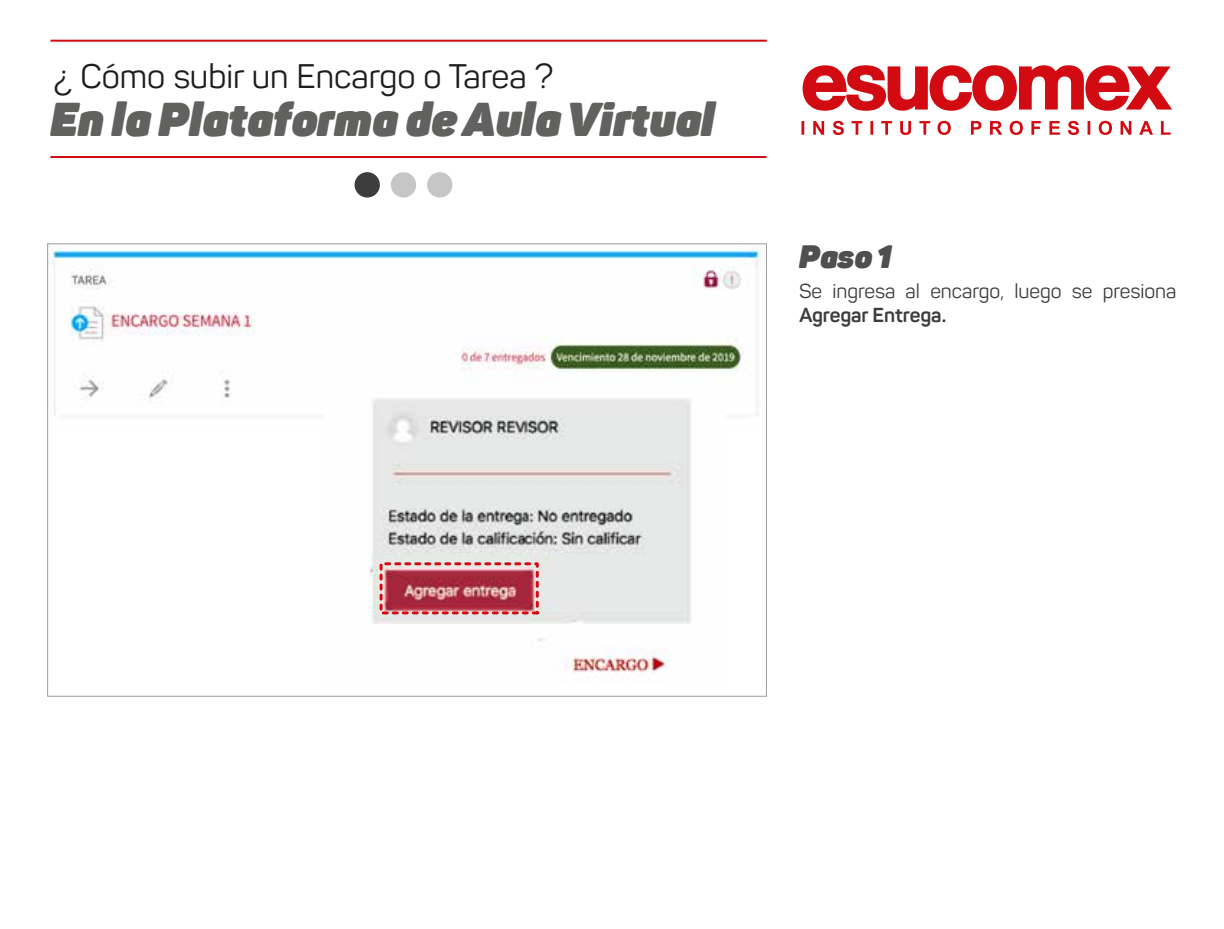
<style>
.page{position:relative;width:1224px;height:929px;background:#fff}
.page>*{position:absolute;margin:0;border:0;box-sizing:border-box;transform-origin:0 0}
.t1{font:italic 900 46.8px "Panton";color:#616160}
.t2{font:33.6px "Panton";color:#1d1d1b}
.t3{font:italic 900 32px "Panton";color:#504f4f}
.t4{font:20px "Panton";color:#3c3c3b}
.t5{font:700 20px "Panton";color:#3c3c3b}
</style>
<div class="page">
<svg style="left:802px;top:65px;width:370px;height:70px"></svg>
<hr style="left:50px;top:156px;width:716px;height:2px;background:#d20a11">
<hr style="left:50px;top:40px;width:717px;height:2px;background:#d20a11">
<div style="left:355px;top:172px;width:25px;height:25px;background:#3c3c3b;border-radius:50%"></div>
<div style="left:391px;top:172px;width:25px;height:25px;background:#c6c6c6;border-radius:50%"></div>
<div style="left:427px;top:172px;width:25px;height:25px;background:#c6c6c6;border-radius:50%"></div>
<img style="left:49px;top:246px;width:712px;height:170px">
<img style="left:323px;top:393px;width:403px;height:281px">
<div style="left:380px;top:562px;width:159px;height:52px;border:3px dashed #d20a11"></div>
<h2 class="t2" style="left:54px;top:55px;width:501px">¿ Cómo subir un Encargo o Tarea ?</h2>
<h1 class="t1" style="left:50px;top:89px;width:666px">En la Plataforma de Aula Virtual</h1>
<h3 class="t3" style="left:799px;top:235px;width:94px">Paso 1</h3>
<p class="t4" style="left:799px;top:278px;width:379px">Se ingresa al encargo, luego se presiona</p>
<p class="t5" style="left:799px;top:302px;width:149px">Agregar Entrega.</p>
</div>
